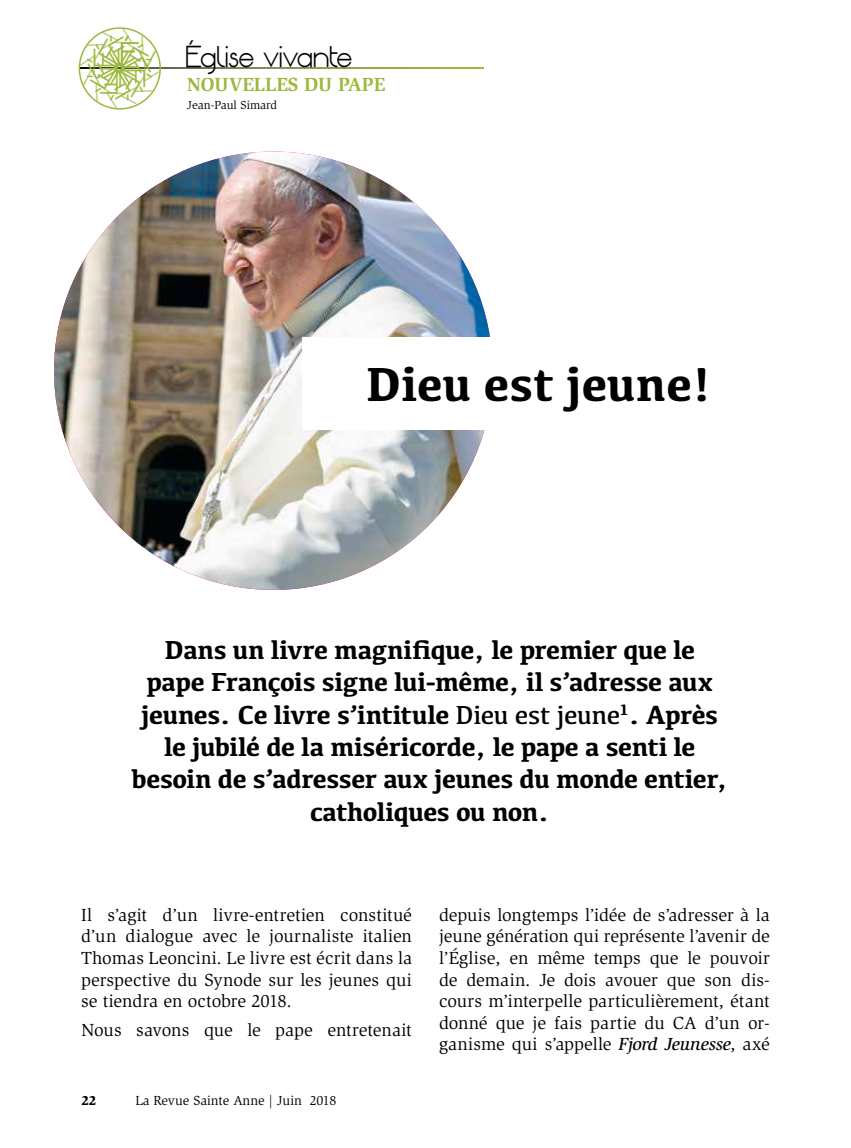
<style>
.page{position:relative;width:851px;height:1148px;background:#fff}
.page>*{position:absolute;margin:0;border:0;box-sizing:border-box;transform-origin:0 0}
.t1{font:700 49.5px "Kefa";color:#000}
.t2{font:700 27px/32.4px "Kefa";letter-spacing:-.02em;color:#000;text-align:center}
.t3{font:25.35px "Origin";letter-spacing:-.08em;color:#9bb93c}
.t4{font:700 21px "Origin";letter-spacing:-.005em;color:#000}
.t5{font:700 19.5px "Slimbach";color:#9bb93c}
.t6{font:18px/21.6px "Slimbach";letter-spacing:-.005em;color:#000;text-align:justify}
.t7{font:13.5px "Slimbach";color:#000}
.t8{font:900 13.5px "Slimbach";color:#000}
.t9{font:12px "Slimbach";color:#000}
.s1{color:rgb(155 185 60/.7)}
.s2{font-weight:400}
.s3{font-weight:500;font-style:italic}
</style>
<div class="page">
<img style="left:54px;top:151px;width:438px;height:439px;border-radius:219px">
<div style="left:302px;top:338px;width:398px;height:92px;background:#fff"></div>
<svg style="left:161px;top:67px;width:322px;height:2px"></svg>
<svg style="left:79px;top:28px;width:81px;height:81px"></svg>
<h3 class="t3" style="left:87px;top:68px;width:38px;rotate:-90deg">É<span class="s1">v</span></h3>
<h3 class="t3" style="left:119px;top:100px;width:38px;rotate:-180deg">É<span class="s1">v</span></h3>
<h3 class="t3" style="left:152px;top:68px;width:38px;rotate:90deg">É<span class="s1">v</span></h3>
<p class="t5" style="left:187px;top:73px;width:200px">NOUVELLES DU PAPE</p>
<h3 class="t3" style="left:119px;top:36px;width:38px">É<span class="s1">v</span></h3>
<p class="t4" style="left:185px;top:41px;width:168px">Église vivante</p>
<p class="t9" style="left:187px;top:98px;width:91px">Jean-Paul Simard</p>
<h1 class="t1" style="left:366px;top:351px;width:345px">Dieu est jeune!</h1>
<p class="t2" style="left:132px;top:632px;width:598px">Dans un livre magnifique, le premier que le<br>pape François signe lui-même, il s’adresse aux jeunes. Ce livre s’intitule <span class="s2">Dieu est jeune</span><sup>1</sup>. Après le jubilé de la miséricorde, le pape a senti le besoin de s’adresser aux jeunes du monde entier, catholiques ou non.</p>
<p class="t6" style="left:81px;top:904px;width:332px">Il s’agit d’un livre-entretien constitué d’un dialogue avec le journaliste italien Thomas Leoncini. Le livre est écrit dans la perspective du Synode sur les jeunes qui se tiendra en octobre 2018.</p>
<p class="t6" style="left:81px;top:1018px;width:332px">Nous savons que le pape entretenait</p>
<p class="t8" style="left:81px;top:1092px;width:16px">22</p>
<p class="t7" style="left:135px;top:1093px;width:203px">La Revue Sainte Anne | Juin 2018</p>
<p class="t6" style="left:439px;top:904px;width:332px">depuis longtemps l’idée de s’adresser à la jeune génération qui représente l’avenir de l’Église, en même temps que le pouvoir de demain. Je dois avouer que son dis&shy;cours m’interpelle particulièrement, étant donné que je fais partie du CA d’un or&shy;ganisme qui s’appelle <span class="s3">Fjord Jeunesse</span>, axé</p>
</div>
